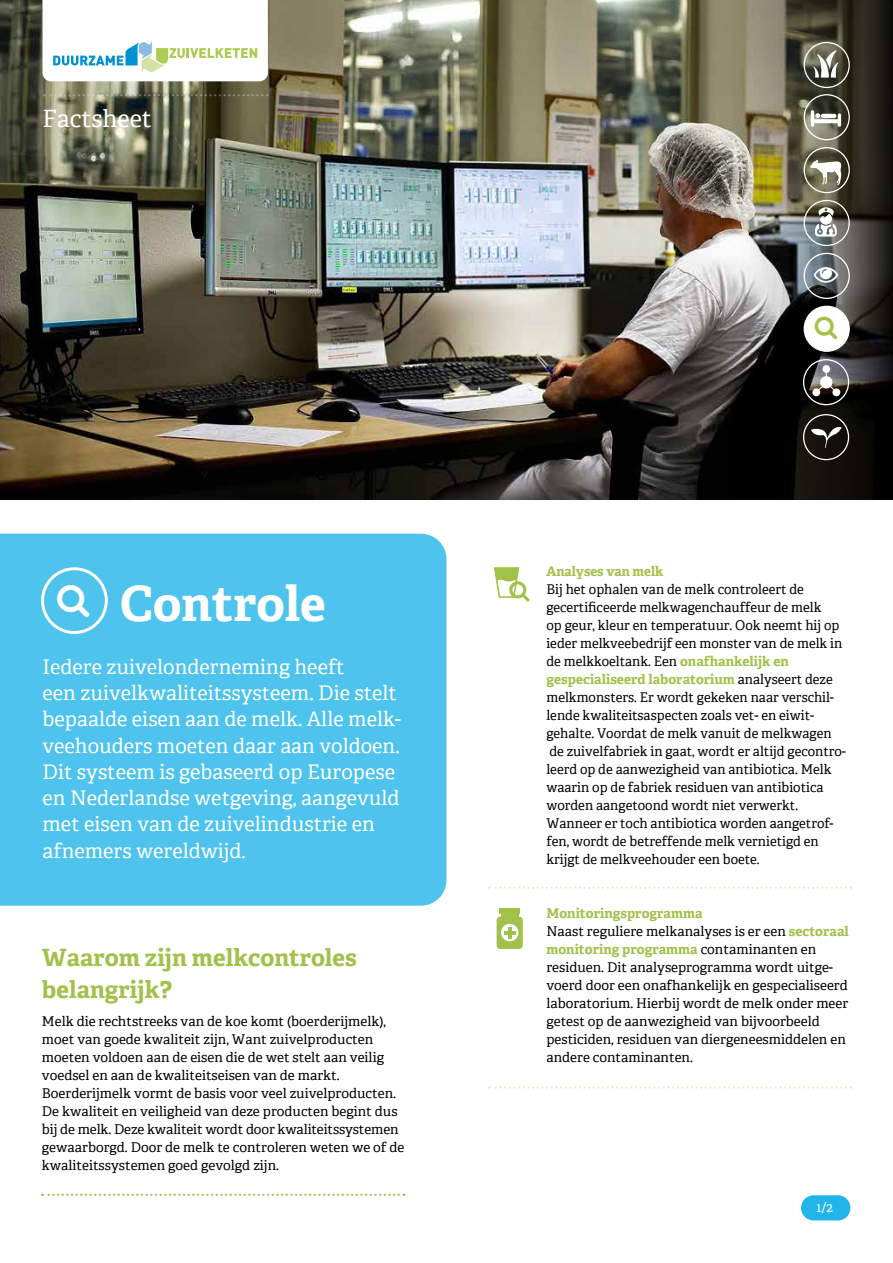
<style>
.page{position:relative;width:893px;height:1263px;background:#fff}
.page>*{position:absolute;margin:0;border:0;box-sizing:border-box;transform-origin:0 0}
.t1{font:700 48.9px "Adelle";color:#fff}
.t2{font:700 24px/31.5px "Adelle";color:#a2c14a}
.t3{font:24px "Adelle";color:#fff}
.t4{font:20.25px/26.2px "Adelle";color:#fff}
.t5{font:13.5px/18px "Adelle";color:#000}
.t6{font:700 13.5px "Adelle";color:#a2c14a}
.t7{font:13.5px "Adelle";color:#fff}
.s1{font-weight:700;color:#a2c14a}
</style>
<div class="page">
<img style="left:0;top:0;width:721px;height:500px">
<div style="left:0;top:534px;width:446px;height:372px;background:#4dc3ee"></div>
<div style="left:801px;top:1195px;width:49px;height:25px;background:#21b5ea;border-radius:13px"></div>
<svg style="left:489px;top:1086px;width:362px;height:2px"></svg>
<svg style="left:489px;top:886px;width:362px;height:3px"></svg>
<svg style="left:44px;top:94px;width:224px;height:2px"></svg>
<svg style="left:42px;top:1193px;width:362px;height:3px"></svg>
<svg style="left:43px;top:0;width:225px;height:81px"></svg>
<div style="left:41px;top:567px;width:67px;height:67px;border:3px solid #fff;border-radius:50%"></div>
<svg style="left:494px;top:567px;width:35px;height:34px"></svg>
<div style="left:500px;top:909px;width:20px;height:5px;background:#a2c14a"></div>
<div style="left:501px;top:913px;width:17px;height:5px;background:#a2c14a"></div>
<svg style="left:497px;top:916px;width:26px;height:33px"></svg>
<img style="left:721px;top:0;width:172px;height:500px">
<svg style="left:812px;top:365px;width:28px;height:31px"></svg>
<div style="left:803px;top:359px;width:46px;height:46px;border:1px solid #fff;border-radius:50%"></div>
<svg style="left:811px;top:426px;width:31px;height:22px"></svg>
<div style="left:803px;top:414px;width:46px;height:46px;border:1px solid #fff;border-radius:50%"></div>
<div style="left:804px;top:306px;width:45px;height:45px;background:#fff;border-radius:50%"></div>
<div style="left:804px;top:306px;width:46px;height:46px;border:1px solid #fff;border-radius:50%"></div>
<div style="left:804px;top:253px;width:46px;height:46px;border:1px solid #fff;border-radius:50%"></div>
<svg style="left:815px;top:207px;width:22px;height:30px"></svg>
<div style="left:804px;top:200px;width:46px;height:46px;border:1px solid #fff;border-radius:50%"></div>
<svg style="left:811px;top:110px;width:30px;height:17px"></svg>
<hr style="left:821px;top:114px;width:15px;height:4px;background:#fff;border-radius:2px">
<div style="left:804px;top:94px;width:46px;height:46px;border:1px solid #fff;border-radius:50%"></div>
<svg style="left:813px;top:50px;width:25px;height:28px"></svg>
<div style="left:804px;top:42px;width:46px;height:46px;border:1px solid #fff;border-radius:50%"></div>
<div style="left:804px;top:147px;width:46px;height:46px;border:1px solid #fff;border-radius:50%"></div>
<svg style="left:810px;top:160px;width:31px;height:25px"></svg>
<svg style="left:57px;top:584px;width:32px;height:33px"></svg>
<svg style="left:814px;top:267px;width:24px;height:16px"></svg>
<h2 class="t3" style="left:43px;top:105px;width:111px">Factsheet</h2>
<h1 class="t1" style="left:120px;top:574px;width:207px">Controle</h1>
<p class="t4" style="left:43px;top:654px;width:360px">Iedere zuivelonderneming heeft<br>een zuivelkwaliteitssysteem. Die stelt bepaalde eisen aan de melk. Alle melk&shy;veehouders moeten daar aan voldoen.<br>Dit systeem is gebaseerd op Europese en Nederlandse wetgeving, aangevuld met eisen van de zuivelindustrie en afnemers wereldwijd.</p>
<h2 class="t2" style="left:42px;top:942px;width:316px">Waarom zijn melkcontroles belangrijk?</h2>
<p class="t5" style="left:42px;top:1012px;width:364px">Melk die rechtstreeks van de koe komt (boerderijmelk), moet van goede kwaliteit zijn, Want zuivelproducten moeten voldoen aan de eisen die de wet stelt aan veilig voedsel en aan de kwaliteitseisen van de markt.<br>Boerderijmelk vormt de basis voor veel zuivelproducten.<br>De kwaliteit en veiligheid van deze producten begint dus bij de melk. Deze kwaliteit wordt door kwaliteitssystemen gewaarborgd. Door de melk te controleren weten we of de kwaliteitssystemen goed gevolgd zijn.</p>
<p class="t6" style="left:546px;top:563px;width:118px">Analyses van melk</p>
<p class="t5" style="left:546px;top:580px;width:301px">Bij het ophalen van de melk controleert de gecertificeerde melkwagenchauffeur de melk<br>op geur, kleur en temperatuur. Ook neemt hij op ieder melkveebedrijf een monster van de melk in de melkkoeltank. Een <span class="s1">onafhankelijk en gespecialiseerd laboratorium</span> analyseert deze melkmonsters. Er wordt gekeken naar verschil&shy;lende kwaliteitsaspecten zoals vet- en eiwit&shy;gehalte. Voordat de melk vanuit de melkwagen de zuivelfabriek in gaat, wordt er altijd gecontro&shy;leerd op de aanwezigheid van antibiotica. Melk waarin op de fabriek residuen van antibiotica worden aangetoond wordt niet verwerkt.<br>Wanneer er toch antibiotica worden aangetrof&shy;fen, wordt de betreffende melk vernietigd en krijgt de melkveehouder een boete.</p>
<p class="t5" style="left:546px;top:904px;width:304px"><span class="s1">Monitoringsprogramma<br></span>Naast reguliere melkanalyses is er een <span class="s1">sectoraal monitoring programma</span> contaminanten en residuen. Dit analyseprogramma wordt uitge&shy;voerd door een onafhankelijk en gespecialiseerd laboratorium. Hierbij wordt de melk onder meer getest op de aanwezigheid van bijvoorbeeld pesticiden, residuen van diergeneesmiddelen en andere contaminanten.</p>
<p class="t7" style="left:816px;top:1199px;width:18px">1/2</p>
</div>
